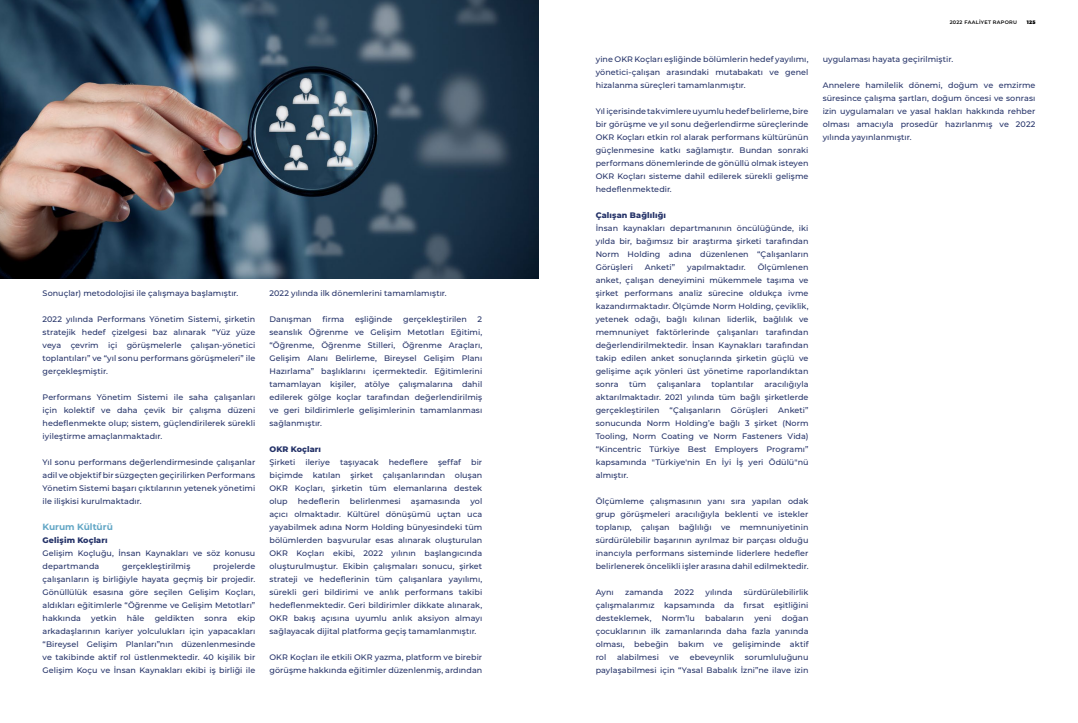
<style>
.page{position:relative;width:1078px;height:723px;background:#fff}
.page>*{position:absolute;margin:0;border:0;box-sizing:border-box;transform-origin:0 0}
.t1{font:700 9px "Montserrat";color:#63a7c6}
.t2{font:500 8px/13px "Montserrat";letter-spacing:.005em;color:#243268;text-align:justify}
.t3{font:800 8px "Montserrat";letter-spacing:.015em;color:#243268}
.t4{font:600 5px "Montserrat";letter-spacing:.05em;color:#000}
.t5{font:900 5px "Montserrat";color:#000}
</style>
<div class="page">
<img style="left:0;top:0;width:539px;height:278px">
<p class="t2" style="left:43px;top:286px;width:197px">Sonuçlar) metodolojisi ile çalışmaya başlamıştır.</p>
<p class="t2" style="left:43px;top:312px;width:214px">2022 yılında Performans Yönetim Sistemi, şirketin stratejik hedef çizelgesi baz alınarak “Yüz yüze veya çevrim içi görüşmelerle çalışan-yönetici toplantıları” ve “yıl sonu performans görüşmeleri” ile gerçekleşmiştir.</p>
<p class="t2" style="left:43px;top:390px;width:214px">Performans Yönetim Sistemi ile saha çalışanları için kolektif ve daha çevik bir çalışma düzeni hedeflenmekte olup; sistem, güçlendirilerek sürekli iyileştirme amaçlanmaktadır.</p>
<p class="t2" style="left:43px;top:455px;width:214px">Yıl sonu performans değerlendirmesinde çalışanlar adil ve objektif bir süzgeçten geçirilirken Performans Yönetim Sistemi başarı çıktılarının yetenek yönetimi ile ilişkisi kurulmaktadır.</p>
<p class="t1" style="left:43px;top:520px;width:72px">Kurum Kültürü</p>
<p class="t3" style="left:43px;top:534px;width:67px">Gelişim Koçları</p>
<p class="t2" style="left:43px;top:546px;width:214px">Gelişim Koçluğu, İnsan Kaynakları ve söz konusu departmanda</p>
<p class="t2" style="left:43px;top:559px;width:214px;text-indent:171px">projelerde çalışanların iş birliğiyle hayata geçmiş bir projedir.<br>Gönüllülük esasına göre seçilen Gelişim Koçları, aldıkları eğitimlerle “Öğrenme ve Gelişim Metotları” hakkında</p>
<p class="t2" style="left:122px;top:559px;width:70px">gerçekleştirilmiş</p>
<p class="t2" style="left:43px;top:611px;width:214px;text-indent:195px">ekip arkadaşlarının kariyer yolculukları için yapacakları “Bireysel Gelişim Planları”nın düzenlenmesinde ve takibinde aktif rol üstlenmektedir. 40 kişilik bir Gelişim Koçu ve İnsan Kaynakları ekibi iş birliği ile</p>
<p class="t2" style="left:91px;top:611px;width:27px">yetkin</p>
<p class="t2" style="left:127px;top:611px;width:19px">hâle</p>
<p class="t2" style="left:155px;top:611px;width:41px">geldikten</p>
<p class="t2" style="left:204px;top:611px;width:24px">sonra</p>
<p class="t2" style="left:269px;top:286px;width:179px">2022 yılında ilk dönemlerini tamamlamıştır.</p>
<p class="t2" style="left:269px;top:312px;width:44px">Danışman</p>
<p class="t2" style="left:322px;top:312px;width:23px">firma</p>
<p class="t2" style="left:355px;top:312px;width:39px">eşliğinde</p>
<p class="t2" style="left:403px;top:312px;width:65px">gerçekleştirilen</p>
<p class="t2" style="left:269px;top:312px;width:214px;text-indent:208px">2 seanslık Öğrenme ve Gelişim Metotları Eğitimi, “Öğrenme, Öğrenme Stilleri, Öğrenme Araçları, Gelişim Alanı Belirleme, Bireysel Gelişim Planı Hazırlama” başlıklarını içermektedir. Eğitimlerini tamamlayan kişiler, atölye çalışmalarına dahil edilerek gölge koçlar tarafından değerlendirilmiş ve geri bildirimlerle gelişimlerinin tamamlanması sağlanmıştır.</p>
<p class="t3" style="left:269px;top:443px;width:53px">OKR Koçları</p>
<p class="t2" style="left:269px;top:455px;width:27px">Şirketi</p>
<p class="t2" style="left:305px;top:455px;width:26px">ileriye</p>
<p class="t2" style="left:340px;top:455px;width:40px">taşıyacak</p>
<p class="t2" style="left:388px;top:455px;width:41px">hedeflere</p>
<p class="t2" style="left:438px;top:455px;width:24px">şeffaf</p>
<p class="t2" style="left:269px;top:455px;width:214px;text-indent:202px">bir biçimde katılan şirket çalışanlarından oluşan OKR Koçları, şirketin tüm elemanlarına destek olup</p>
<p class="t2" style="left:298px;top:494px;width:44px">hedeflerin</p>
<p class="t2" style="left:350px;top:494px;width:52px">belirlenmesi</p>
<p class="t2" style="left:411px;top:494px;width:51px">aşamasında</p>
<p class="t2" style="left:269px;top:494px;width:214px;text-indent:201px">yol açıcı olmaktadır. Kültürel dönüşümü uçtan uca yayabilmek adına Norm Holding bünyesindeki tüm bölümlerden başvurular esas alınarak oluşturulan OKR Koçları ekibi, 2022 yılının başlangıcında oluşturulmuştur. Ekibin çalışmaları sonucu, şirket strateji ve hedeflerinin tüm çalışanlara yayılımı, sürekli geri bildirimi ve anlık performans takibi hedeflenmektedir. Geri bildirimler dikkate alınarak, OKR bakış açısına uyumlu anlık aksiyon almayı sağlayacak dijital platforma geçiş tamamlanmıştır.</p>
<p class="t2" style="left:269px;top:650px;width:214px">OKR Koçları ile etkili OKR yazma, platform ve birebir görüşme hakkında eğitimler düzenlenmiş, ardından</p>
<p class="t2" style="left:595px;top:52px;width:214px">yine OKR Koçları eşliğinde bölümlerin hedef yayılımı, yönetici-çalışan arasındaki mutabakatı ve genel hizalanma süreçleri tamamlanmıştır.</p>
<p class="t2" style="left:595px;top:104px;width:214px">Yıl içerisinde takvimlere uyumlu hedef belirleme, bire bir görüşme ve yıl sonu değerlendirme süreçlerinde OKR Koçları etkin rol alarak performans kültürünün güçlenmesine katkı sağlamıştır. Bundan sonraki performans dönemlerinde de gönüllü olmak isteyen OKR Koçları sisteme dahil edilerek sürekli gelişme hedeflenmektedir.</p>
<p class="t3" style="left:595px;top:209px;width:72px">Çalışan Bağlılığı</p>
<p class="t2" style="left:595px;top:221px;width:214px">İnsan kaynakları departmanının öncülüğünde, iki yılda bir, bağımsız bir araştırma şirketi tarafından Norm Holding adına düzenlenen “Çalışanların Görüşleri</p>
<p class="t2" style="left:595px;top:260px;width:214px;text-indent:162px">Ölçümlenen anket, çalışan deneyimini mükemmele taşıma ve şirket performans analiz sürecine oldukça ivme kazandırmaktadır. Ölçümde Norm Holding, çeviklik, yetenek odağı, bağlı kılınan liderlik, bağlılık ve memnuniyet faktörlerinde çalışanları tarafından değerlendirilmektedir. İnsan Kaynakları tarafından takip edilen anket sonuçlarında şirketin güçlü ve gelişime açık yönleri üst yönetime raporlandıktan sonra</p>
<p class="t2" style="left:644px;top:260px;width:32px">Anketi”</p>
<p class="t2" style="left:687px;top:260px;width:60px">yapılmaktadır.</p>
<p class="t2" style="left:595px;top:377px;width:214px;text-indent:169px">aracılığıyla aktarılmaktadır. 2021 yılında tüm bağlı şirketlerde gerçekleştirilen</p>
<p class="t2" style="left:629px;top:377px;width:19px">tüm</p>
<p class="t2" style="left:657px;top:377px;width:45px">çalışanlara</p>
<p class="t2" style="left:711px;top:377px;width:44px">toplantılar</p>
<p class="t2" style="left:595px;top:403px;width:214px;text-indent:182px">Anketi” sonucunda Norm Holding’e bağlı 3 şirket (Norm Tooling, Norm Coating ve Norm Fasteners Vida) “Kincentric Türkiye Best Employers Programı” kapsamında "Türkiye'nin En İyi İş yeri Ödülü"nü almıştır.</p>
<p class="t2" style="left:595px;top:494px;width:214px">Ölçümleme çalışmasının yanı sıra yapılan odak grup görüşmeleri aracılığıyla beklenti ve istekler toplanıp, çalışan bağlılığı ve memnuniyetinin sürdürülebilir başarının ayrılmaz bir parçası olduğu inancıyla performans sisteminde liderlere hedefler belirlenerek öncelikli işler arasına dahil edilmektedir.</p>
<p class="t2" style="left:595px;top:585px;width:20px">Aynı</p>
<p class="t2" style="left:625px;top:585px;width:40px">zamanda</p>
<p class="t2" style="left:674px;top:585px;width:21px">2022</p>
<p class="t2" style="left:705px;top:585px;width:29px">yılında</p>
<p class="t2" style="left:669px;top:403px;width:53px">“Çalışanların</p>
<p class="t2" style="left:730px;top:403px;width:39px">Görüşleri</p>
<p class="t2" style="left:595px;top:585px;width:214px;text-indent:148px">sürdürülebilirlik çalışmalarımız kapsamında da fırsat eşitliğini desteklemek,</p>
<p class="t2" style="left:661px;top:611px;width:34px">Norm’lu</p>
<p class="t2" style="left:705px;top:611px;width:40px">babaların</p>
<p class="t2" style="left:754px;top:611px;width:19px">yeni</p>
<p class="t2" style="left:595px;top:611px;width:214px;text-indent:186px">doğan çocuklarının ilk zamanlarında daha fazla yanında olması, bebeğin bakım ve gelişiminde aktif rol</p>
<p class="t2" style="left:617px;top:650px;width:43px">alabilmesi</p>
<p class="t2" style="left:669px;top:650px;width:11px">ve</p>
<p class="t2" style="left:689px;top:650px;width:46px">ebeveynlik</p>
<p class="t2" style="left:595px;top:650px;width:214px;text-align:right">sorumluluğunu<br>paylaşabilmesi için “Yasal Babalık İzni”ne ilave izin</p>
<p class="t4" style="left:949px;top:18px;width:69px">2022 FAALIYET RAPORU</p>
<p class="t5" style="left:1026px;top:18px;width:10px">125</p>
<p class="t2" style="left:822px;top:52px;width:132px">uygulaması hayata geçirilmiştir.</p>
<p class="t2" style="left:822px;top:78px;width:214px">Annelere hamilelik dönemi, doğum ve emzirme süresince çalışma şartları, doğum öncesi ve sonrası izin uygulamaları ve yasal hakları hakkında rehber olması amacıyla prosedür hazırlanmış ve 2022 yılında yayınlanmıştır.</p>
</div>
